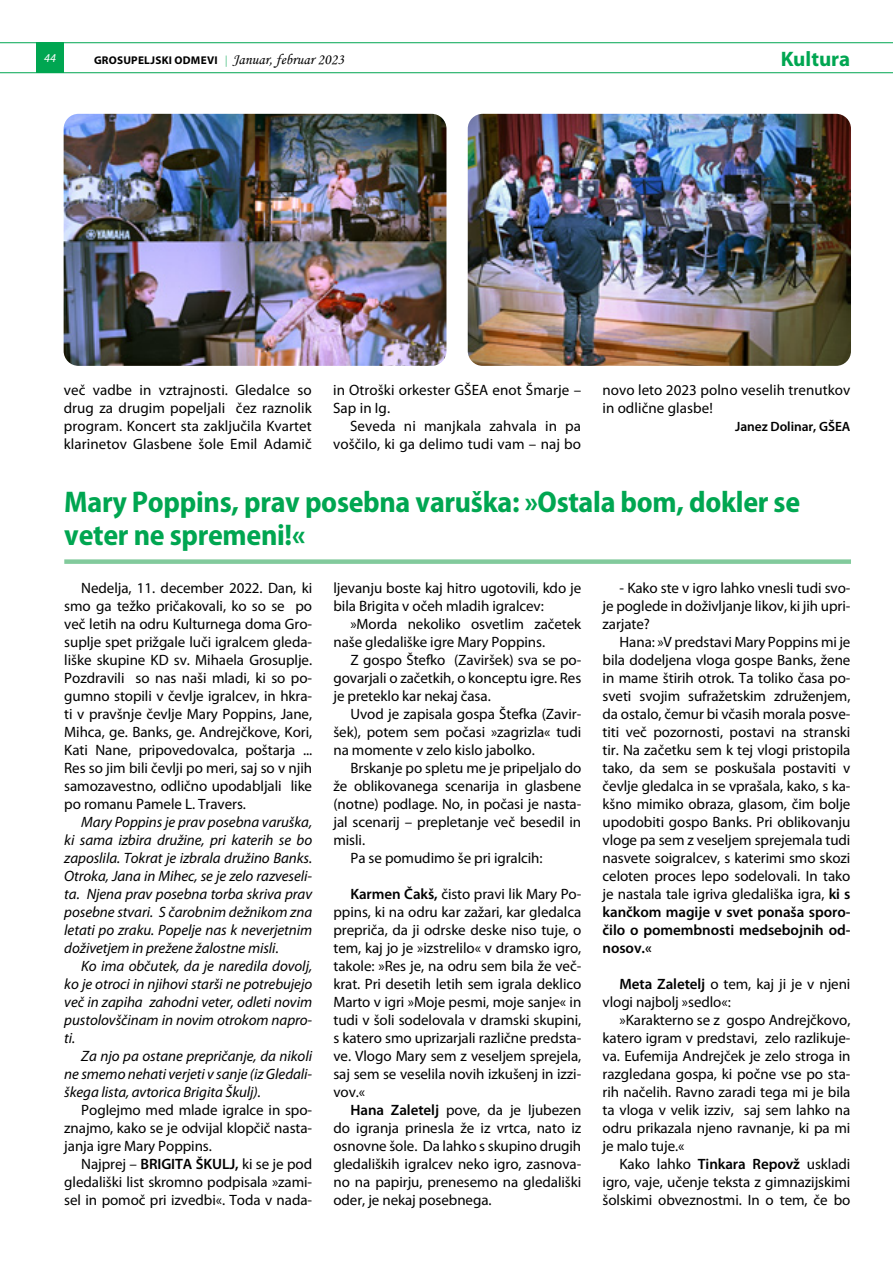
<style>
.page{position:relative;width:893px;height:1263px;background:#fff}
.page>*{position:absolute;margin:0;border:0;box-sizing:border-box;transform-origin:0 0}
.t1{font:700 semi-condensed 30px/33px "Myriad Pro";letter-spacing:-.01em;color:#00a651}
.t2{font:700 21px "Myriad Pro";color:#00a651}
.t3{font:15px/18px "Myriad Pro";letter-spacing:-.005em;color:#000;text-align:justify}
.t4{font:italic 15px/18px "Myriad Pro";letter-spacing:-.005em;color:#000;text-align:justify}
.t5{font:600 13.5px "Myriad Pro";letter-spacing:-.005em;color:#000}
.t6{font:italic 12px "Myriad Pro";color:#fff}
.t7{font:700 11.25px "Myriad Pro";letter-spacing:.02em;color:#000}
.s1{font-weight:300;color:#00a651}
.s2{font-family:"Monotype Corsiva";font-weight:400;font-size:15px}
.s3{font-weight:600}
</style>
<div class="page">
<hr style="left:0;top:42px;width:893px;height:1px;background:#00a651">
<hr style="left:0;top:72px;width:893px;height:1px;background:#00a651">
<div style="left:36px;top:42px;width:28px;height:31px;background:#00a651"></div>
<div style="left:64px;top:559px;width:787px;height:5px;background:#82ca9c"></div>
<img style="left:64px;top:114px;width:382px;height:252px">
<img style="left:468px;top:114px;width:383px;height:252px">
<p class="t6" style="left:44px;top:51px;width:14px">44</p>
<p class="t7" style="left:94px;top:52px;width:251px">GROSUPELJSKI ODMEVI <span class="s1">|</span> <span class="s2">Januar, februar 2023</span></p>
<h2 class="t2" style="left:781px;top:45px;width:71px">Kultura</h2>
<p class="t3" style="left:64px;top:381px;width:250px">več vadbe in vztrajnosti. Gledalce so drug za drugim popeljali čez raznolik program. Koncert sta zaključila Kvartet klarinetov Glasbene šole Emil Adamič</p>
<p class="t3" style="left:333px;top:381px;width:250px">in Otroški orkester GŠEA enot Šmarje –<br>Sap in Ig.</p>
<p class="t3" style="left:333px;top:417px;width:250px;text-align:right">Seveda ni manjkala zahvala in pa voščilo, ki ga delimo tudi vam – naj bo</p>
<p class="t3" style="left:602px;top:381px;width:250px">novo leto 2023 polno veselih trenutkov in odlične glasbe!</p>
<p class="t5" style="left:735px;top:418px;width:117px">Janez Dolinar, GŠEA</p>
<h1 class="t1" style="left:64px;top:486px;width:737px">Mary Poppins, prav posebna varuška: »Ostala bom, dokler se veter ne spremeni!«</h1>
<p class="t3" style="left:64px;top:579px;width:249px;text-indent:17px">Nedelja, 11. december 2022. Dan, ki smo ga težko pričakovali, ko so se po več letih na odru Kulturnega doma Gro&shy;suplje spet prižgale luči igralcem gleda&shy;liške skupine KD sv. Mihaela Grosuplje.<br>Pozdravili so nas naši mladi, ki so po&shy;gumno stopili v čevlje igralcev, in hkra&shy;ti v pravšnje čevlje Mary Poppins, Jane, Mihca, ge. Banks, ge. Andrejčkove, Kori, Kati Nane, pripovedovalca, poštarja ...<br>Res so jim bili čevlji po meri, saj so v njih samozavestno, odlično upodabljali like po romanu Pamele L. Travers.</p>
<p class="t4" style="left:64px;top:813px;width:249px;text-indent:17px">Mary Poppins je prav posebna varuška, ki sama izbira družine, pri katerih se bo zaposlila. Tokrat je izbrala družino Banks.<br>Otroka, Jana in Mihec, se je zelo razveseli&shy;ta. Njena prav posebna torba skriva prav posebne stvari. S čarobnim dežnikom zna letati po zraku. Popelje nas k neverjetnim doživetjem in prežene žalostne misli.</p>
<p class="t4" style="left:64px;top:957px;width:249px;text-indent:17px">Ko ima občutek, da je naredila dovolj, ko je otroci in njihovi starši ne potrebujejo več in zapiha zahodni veter, odleti novim pustolovščinam in novim otrokom napro&shy;ti.</p>
<p class="t4" style="left:64px;top:1047px;width:249px;text-indent:17px">Za njo pa ostane prepričanje, da nikoli ne smemo nehati verjeti v sanje (iz Gledali&shy;škega lista, avtorica Brigita Škulj).</p>
<p class="t3" style="left:64px;top:1101px;width:249px;text-indent:17px">Poglejmo med mlade igralce in spo&shy;znajmo, kako se je odvijal klopčič nasta&shy;janja igre Mary Poppins.</p>
<p class="t3" style="left:64px;top:1155px;width:249px;text-indent:17px">Najprej – <span class="s3">BRIGITA ŠKULJ,</span> ki se je pod gledališki list skromno podpisala »zami&shy;sel in pomoč pri izvedbi«. Toda v nada-</p>
<p class="t3" style="left:333px;top:579px;width:249px">ljevanju boste kaj hitro ugotovili, kdo je bila Brigita v očeh mladih igralcev:</p>
<p class="t3" style="left:333px;top:615px;width:249px;text-indent:17px">»Morda nekoliko osvetlim začetek naše gledališke igre Mary Poppins.</p>
<p class="t3" style="left:333px;top:651px;width:249px;text-indent:17px">Z gospo Štefko (Zaviršek) sva se po&shy;govarjali o začetkih, o konceptu igre. Res je preteklo kar nekaj časa.</p>
<p class="t3" style="left:333px;top:705px;width:249px;text-indent:17px">Uvod je zapisala gospa Štefka (Zavir&shy;šek), potem sem počasi »zagrizla« tudi na momente v zelo kislo jabolko.</p>
<p class="t3" style="left:350px;top:759px;width:232px">Brskanje po spletu me je pripeljalo do</p>
<p class="t3" style="left:333px;top:777px;width:249px">že oblikovanega scenarija in glasbene</p>
<p class="t3" style="left:333px;top:795px;width:249px">(notne) podlage. No, in počasi je nasta-</p>
<p class="t3" style="left:333px;top:813px;width:249px">jal scenarij – prepletanje več besedil in</p>
<p class="t3" style="left:333px;top:831px;width:33px">misli.</p>
<p class="t3" style="left:350px;top:849px;width:194px">Pa se pomudimo še pri igralcih:</p>
<p class="t3" style="left:333px;top:885px;width:249px;text-indent:17px"><span class="s3">Karmen Čakš,</span> čisto pravi lik Mary Po&shy;ppins, ki na odru kar zažari, kar gledalca prepriča, da ji odrske deske niso tuje, o tem, kaj jo je »izstrelilo« v dramsko igro, takole: »Res je, na odru sem bila že več&shy;krat. Pri desetih letih sem igrala deklico Marto v igri »Moje pesmi, moje sanje« in tudi v šoli sodelovala v dramski skupini, s katero smo uprizarjali različne predsta&shy;ve. Vlogo Mary sem z veseljem sprejela, saj sem se veselila novih izkušenj in izzi&shy;vov.«</p>
<p class="t3" style="left:333px;top:1101px;width:249px;text-indent:17px"><span class="s3">Hana Zaletelj</span> pove, da je ljubezen do igranja prinesla že iz vrtca, nato iz osnovne šole. Da lahko s skupino drugih gledaliških igralcev neko igro, zasnova&shy;no na papirju, prenesemo na gledališki oder, je nekaj posebnega.</p>
<p class="t3" style="left:603px;top:579px;width:249px;text-indent:17px">- Kako ste v igro lahko vnesli tudi svo&shy;je poglede in doživljanje likov, ki jih upri&shy;zarjate?</p>
<p class="t3" style="left:603px;top:633px;width:249px;text-indent:17px">Hana: »V predstavi Mary Poppins mi je bila dodeljena vloga gospe Banks, žene in mame štirih otrok. Ta toliko časa po&shy;sveti svojim sufražetskim združenjem, da ostalo, čemur bi včasih morala posve&shy;titi več pozornosti, postavi na stranski tir. Na začetku sem k tej vlogi pristopila tako, da sem se poskušala postaviti v čevlje gledalca in se vprašala, kako, s ka&shy;kšno mimiko obraza, glasom, čim bolje upodobiti gospo Banks. Pri oblikovanju vloge pa sem z veseljem sprejemala tudi nasvete soigralcev, s katerimi smo skozi celoten proces lepo sodelovali. In tako je nastala tale igriva gledališka igra, <span class="s3">ki s kančkom magije v svet ponaša sporo&shy;čilo o pomembnosti medsebojnih od&shy;nosov.«</span></p>
<p class="t3" style="left:603px;top:975px;width:249px;text-indent:17px"><span class="s3">Meta Zaletelj</span> o tem, kaj ji je v njeni vlogi najbolj »sedlo«:</p>
<p class="t3" style="left:603px;top:1011px;width:249px;text-indent:17px">»Karakterno se z gospo Andrejčkovo, katero igram v predstavi, zelo razlikuje&shy;va. Eufemija Andrejček je zelo stroga in razgledana gospa, ki počne vse po sta&shy;rih načelih. Ravno zaradi tega mi je bila ta vloga v velik izziv, saj sem lahko na odru prikazala njeno ravnanje, ki pa mi je malo tuje.«</p>
<p class="t3" style="left:603px;top:1155px;width:249px;text-indent:17px">Kako lahko <span class="s3">Tinkara Repovž</span> uskladi igro, vaje, učenje teksta z gimnazijskimi šolskimi obveznostmi. In o tem, če bo</p>
</div>
